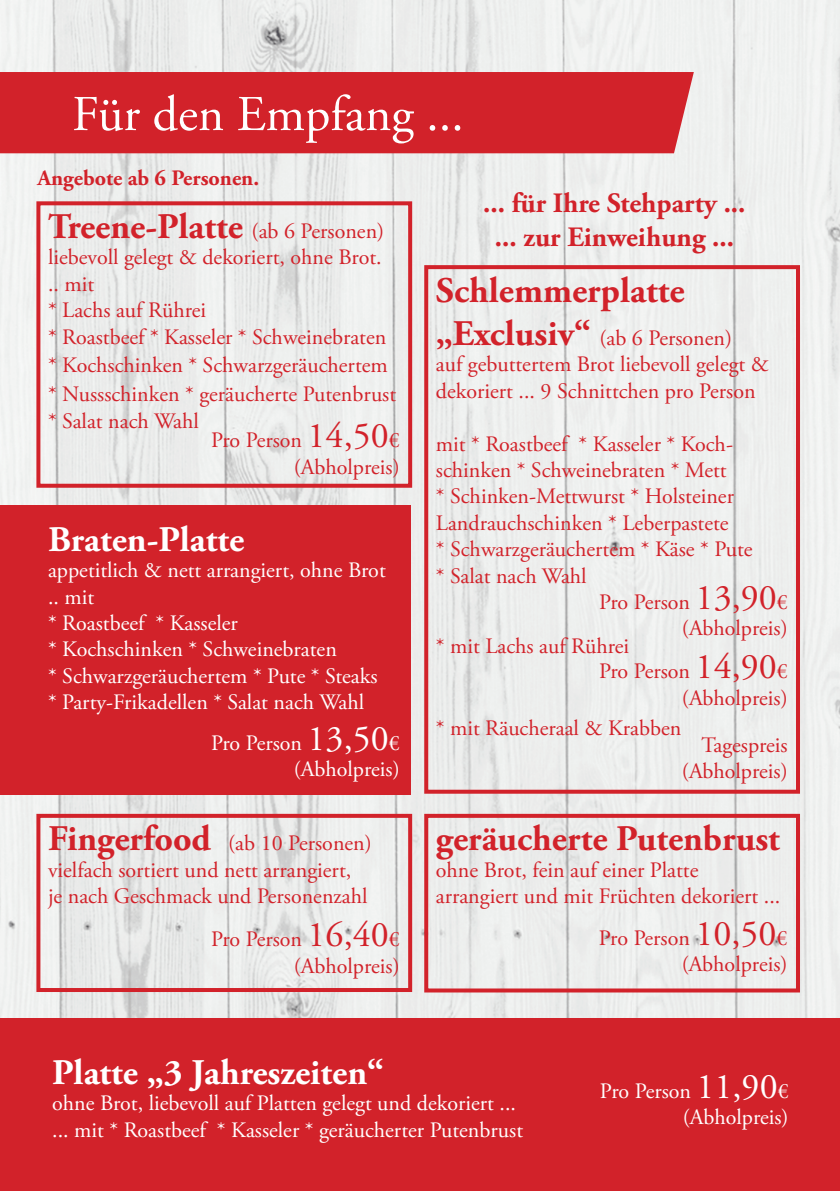
<style>
.page{position:relative;width:840px;height:1191px;background:#fff}
.page>*{position:absolute;margin:0;border:0;box-sizing:border-box;transform-origin:0 0}
.t1{font:50px "Adobe Garamond Pro";color:#fff}
.t2{font:700 36px "Adobe Garamond Pro";color:#d2222a}
.t3{font:700 36px "Adobe Garamond Pro";color:#fff}
.t4{font:700 28px "Adobe Garamond Pro";color:#d2222a}
.t5{font:22px/26.4px "Adobe Garamond Pro";color:#d2222a}
.t6{font:22px/26.4px "Adobe Garamond Pro";color:#fff}
.t7{font:700 22px "Adobe Garamond Pro";color:#d2222a}
.s1{font-weight:700;font-size:36px}
.s2{font-size:36px}
</style>
<div class="page">
<img style="left:0;top:0;width:839px;height:1018px">
<div style="left:0;top:72px;width:693px;height:81px;background:#d2222a"></div>
<div style="left:36px;top:201px;width:376px;height:287px;border:4px solid #d2222a"></div>
<div style="left:36px;top:814px;width:376px;height:178px;border:4px solid #d2222a"></div>
<div style="left:424px;top:814px;width:375px;height:178px;border:4px solid #d2222a"></div>
<div style="left:424px;top:265px;width:375px;height:528px;border:4px solid #d2222a"></div>
<div style="left:0;top:1018px;width:839px;height:173px;background:#d2222a"></div>
<div style="left:0;top:505px;width:410px;height:290px;background:#d2222a"></div>
<h1 class="t1" style="left:72px;top:84px;width:393px">Für den Empfang ...</h1>
<p class="t7" style="left:37px;top:165px;width:223px">Angebote ab 6 Personen.</p>
<p class="t4" style="left:483px;top:187px;width:264px">... für Ihre Stehparty ...</p>
<h2 class="t2" style="left:48px;top:206px;width:196px">Treene -Platte</h2>
<p class="t5" style="left:48px;top:218px;width:339px;text-indent:203px">(ab 6 Personen) liebevoll gelegt &amp; dekoriert, ohne Brot. .. mit<br>* Lachs auf Rührei<br>* Roastbeef * Kasseler * Schweinebraten</p>
<p class="t5" style="left:48px;top:352px;width:349px;line-height:28.8px">* Kochschinken * Schwarzgeräuchertem * Nussschinken * geräucherte Putenbrust</p>
<p class="t5" style="left:48px;top:408px;width:152px">* Salat nach Wahl</p>
<p class="t4" style="left:494px;top:220px;width:240px">... zur Einweihung ...</p>
<h2 class="t2" style="left:435px;top:269px;width:250px">Schlemmerplatte</h2>
<p class="t5" style="left:435px;top:325px;width:334px"><span class="s1">„Exclusiv‘‘</span> (ab 6 Personen)<br>auf gebuttertem Brot liebevoll gelegt &amp; dekoriert ... 9 Schnittchen pro Person</p>
<p class="t5" style="left:435px;top:431px;width:318px">mit * Roastbeef * Kasseler * Koch&shy;schinken * Schweinebraten * Mett<br>* Schinken-Mettwurst * Holsteiner<br>Landrauchschinken * Leberpastete<br>* Schwarzgeräuchertem * Käse * Pute * Salat nach Wahl</p>
<p class="t5" style="left:211px;top:428px;width:190px;text-align:right">Pro Person <span class="s2">14,50</span>€ (Abholpreis)</p>
<h2 class="t3" style="left:48px;top:518px;width:198px">Braten-Platte</h2>
<p class="t6" style="left:48px;top:558px;width:339px">appetitlich &amp; nett arrangiert, ohne Brot .. mit<br>* Roastbeef * Kasseler<br>* Kochschinken * Schweinebraten<br>* Schwarzgeräuchertem * Pute * Steaks * Party-Frikadellen * Salat nach Wahl</p>
<p class="t6" style="left:211px;top:730px;width:190px;text-align:right">Pro Person <span class="s2">13,50</span>€ (Abholpreis)</p>
<p class="t5" style="left:598px;top:589px;width:190px;text-align:right">Pro Person <span class="s2">13,90</span>€ (Abholpreis)</p>
<p class="t5" style="left:598px;top:659px;width:190px;text-align:right">Pro Person <span class="s2">14,90</span>€ (Abholpreis)</p>
<p class="t5" style="left:681px;top:732px;width:107px;text-align:right">Tagespreis (Abholpreis)</p>
<p class="t5" style="left:435px;top:633px;width:195px">* mit Lachs auf Rührei</p>
<p class="t5" style="left:435px;top:715px;width:247px">* mit Räucheraal &amp; Krabben</p>
<p class="t5" style="left:48px;top:831px;width:325px"><span class="s1">Fingerfood</span> (ab 10 Personen) vielfach sortiert und nett arrangiert,<br>je nach Geschmack und Personenzahl</p>
<p class="t5" style="left:211px;top:927px;width:190px;text-align:right">Pro Person <span class="s2">16,40</span>€ (Abholpreis)</p>
<h2 class="t2" style="left:435px;top:818px;width:345px">geräucherte Putenbrust</h2>
<p class="t5" style="left:435px;top:857px;width:346px">ohne Brot, fein auf einer Platte arrangiert und mit Früchten dekoriert ...</p>
<p class="t5" style="left:598px;top:925px;width:190px;text-align:right">Pro Person <span class="s2">10,50</span>€ (Abholpreis)</p>
<h2 class="t3" style="left:52px;top:1051px;width:333px">Platte „3 Jahreszeiten‘‘</h2>
<p class="t6" style="left:52px;top:1090px;width:472px">ohne Brot, liebevoll auf Platten gelegt und dekoriert ... ... mit * Roastbeef * Kasseler * geräucherter Putenbrust</p>
<p class="t6" style="left:599px;top:1078px;width:190px;text-align:right">Pro Person <span class="s2">11,90</span>€ (Abholpreis)</p>
</div>
